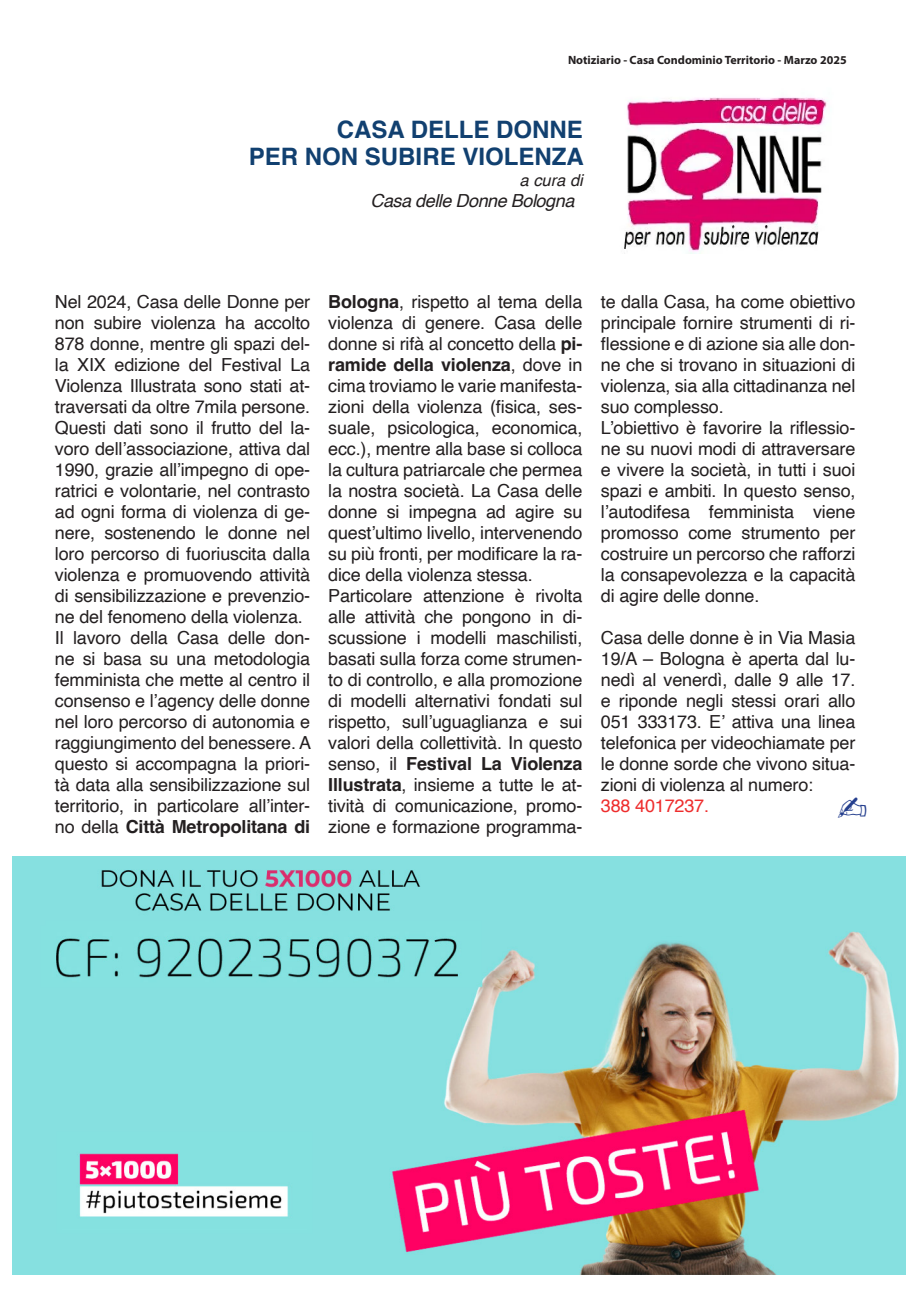
<style>
.page{position:relative;width:919px;height:1289px;background:#fff}
.page>*{position:absolute;margin:0;border:0;box-sizing:border-box;transform-origin:0 0}
.didascalia{font:700 24px "Helvetica";color:#114070}
.TESTO{font:18px/21px "Helvetica";letter-spacing:-.01em;color:#231f20;text-align:justify}
.Autore{font:italic 18px "Helvetica";letter-spacing:-.025em;color:#231f20}
.TESTO-2{font:18px "Helvetica";letter-spacing:-.01em;color:#ee2d2d}
.didascalia-2{font:italic 16.5px "Helvetica";color:#231f20}
.t1{font:700 12px "Myriad Pro";color:#231f20}
.s1{font-weight:700}
</style>
<div class="page">
<img style="left:624px;top:97px;width:203px;height:156px">
<img style="left:13px;top:856px;width:892px;height:418px">
<p class="t1" style="left:568px;top:52px;width:280px">Notiziario - Casa Condominio Territorio - Marzo 2025</p>
<p class="didascalia" style="left:337px;top:115px;width:247px">CASA DELLE DONNE</p>
<p class="didascalia" style="left:249px;top:142px;width:336px">PER NON SUBIRE VIOLENZA</p>
<p class="didascalia-2" style="left:519px;top:167px;width:65px">a cura di</p>
<p class="Autore" style="left:370px;top:187px;width:205px">Casa delle Donne Bologna</p>
<p class="TESTO" style="left:55px;top:292px;width:257px">Nel 2024, Casa delle Donne per non subire violenza ha accolto 878 donne, mentre gli spazi del&shy;la XIX edizione del Festival La Violenza Illustrata sono stati at&shy;traversati da oltre 7mila persone.</p>
<p class="TESTO" style="left:55px;top:418px;width:257px">Questi dati sono il frutto del la&shy;voro dell’associazione, attiva dal 1990, grazie all’impegno di ope&shy;ratrici e volontarie, nel contrasto ad ogni forma di violenza di ge&shy;nere, sostenendo le donne nel loro percorso di fuoriuscita dalla violenza e promuovendo attività di sensibilizzazione e prevenzio&shy;ne del fenomeno della violenza.</p>
<p class="TESTO" style="left:55px;top:628px;width:258px">Il lavoro della Casa delle don&shy;ne si basa su una metodologia femminista che mette al centro il consenso e l’agency delle donne nel loro percorso di autonomia e raggiungimento del benessere. A questo si accompagna la priori&shy;tà data alla sensibilizzazione sul territorio, in particolare all’inter&shy;no della <span class="s1">Città Metropolitana di</span></p>
<p class="TESTO" style="left:328px;top:292px;width:256px"><span class="s1">Bologna</span>, rispetto al tema della violenza di genere. Casa delle donne si rifà al concetto della <span class="s1">pi&shy;ramide della violenza</span>, dove in cima troviamo le varie manifesta&shy;zioni della violenza (fisica, ses&shy;suale, psicologica, economica, ecc.), mentre alla base si colloca la cultura patriarcale che permea la nostra società. La Casa delle donne si impegna ad agire su quest’ultimo livello, intervenendo su più fronti, per modificare la ra&shy;dice della violenza stessa.</p>
<p class="TESTO" style="left:328px;top:586px;width:256px">Particolare attenzione è rivolta alle attività che pongono in di&shy;scussione i modelli maschilisti, basati sulla forza come strumen&shy;to di controllo, e alla promozione di modelli alternativi fondati sul rispetto, sull’uguaglianza e sui valori della collettività. In questo senso, il <span class="s1">Festival La Violenza Illustrata</span>, insieme a tutte le at&shy;tività di comunicazione, promo&shy;zione e formazione programma-</p>
<p class="TESTO" style="left:601px;top:292px;width:256px">te dalla Casa, ha come obiettivo principale fornire strumenti di ri&shy;flessione e di azione sia alle don&shy;ne che si trovano in situazioni di violenza, sia alla cittadinanza nel suo complesso.</p>
<p class="TESTO" style="left:601px;top:418px;width:256px">L’obiettivo è favorire la riflessio&shy;ne su nuovi modi di attraversare e vivere la società, in tutti i suoi spazi e ambiti. In questo senso, l’autodifesa femminista viene promosso come strumento per costruire un percorso che rafforzi la consapevolezza e la capacità di agire delle donne.</p>
<p class="TESTO" style="left:601px;top:628px;width:256px">Casa delle donne è in Via Masia 19/A – Bologna è aperta dal lu&shy;nedì al venerdì, dalle 9 alle 17. e riponde negli stessi orari allo 051 333173. E’ attiva una linea telefonica per videochiamate per le donne sorde che vivono situa&shy;zioni di violenza al numero:</p>
<p class="TESTO-2" style="left:601px;top:792px;width:110px">388 4017237.</p>
</div>
